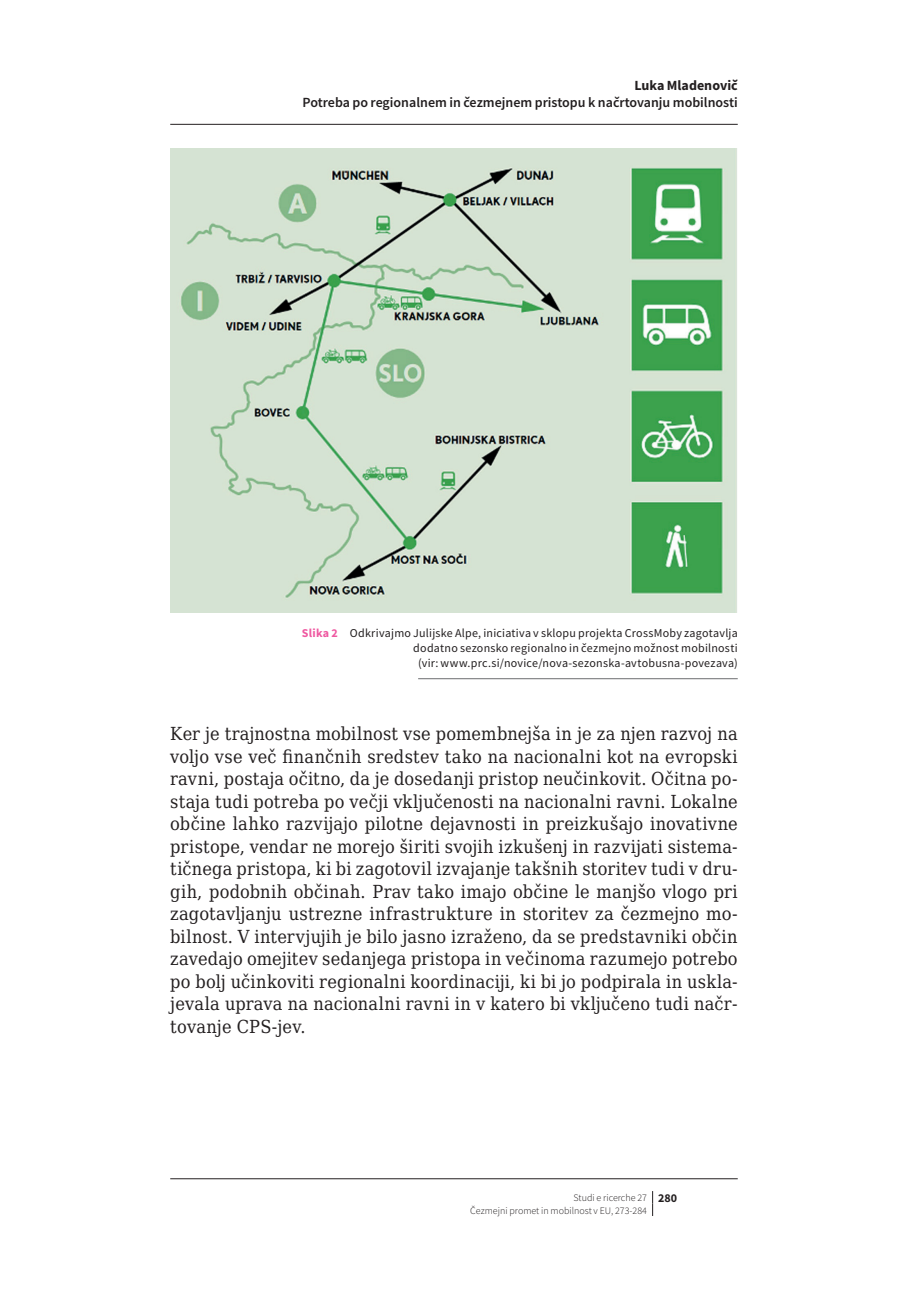
<style>
.page{position:relative;width:908px;height:1304px;background:#fff}
.page>*{position:absolute;margin:0;border:0;box-sizing:border-box;transform-origin:0 0}
.t1{font:18px/22.4px "DejaVu Serif Condensed";letter-spacing:.01em;color:#231f20;text-align:justify}
.t2{font:600 14px "Source Sans Pro";color:#231f20}
.t3{font:700 14px "Source Sans Pro";color:#231f20}
.t4{font:12px/15px "Source Sans Pro";letter-spacing:.02em;color:#231f20;text-align:right}
.t5{font:300 10px/12.4px "Source Sans Pro";color:#231f20}
.s1{font-weight:700;color:#ef59a1}
.s2{font-weight:700;font-size:12px}
</style>
<div class="page">
<svg style="left:652px;top:1191px;width:1px;height:25px"></svg>
<hr style="left:418px;top:678px;width:319px;height:1px;background:#6c6d70">
<img style="left:170px;top:148px;width:567px;height:464px">
<hr style="left:170px;top:124px;width:567px;height:1px;background:#231f20">
<hr style="left:170px;top:1178px;width:567px;height:1px;background:#231f20">
<p class="t3" style="left:634px;top:76px;width:105px">Luka Mladenovič</p>
<p class="t2" style="left:302px;top:94px;width:436px">Potreba po regionalnem in čezmejnem pristopu k načrtovanju mobilnosti</p>
<p class="t4" style="left:302px;top:626px;width:437px"><span class="s1">Slika 2</span> Odkrivajmo Julijske Alpe, iniciativa v sklopu projekta CrossMoby zagotavlja dodatno sezonsko regionalno in čezmejno možnost mobilnosti<br>(vir: www.prc.si/novice/nova-sezonska-avtobusna-povezava)</p>
<p class="t1" style="left:170px;top:722px;width:568px">Ker je trajnostna mobilnost vse pomembnejša in je za njen razvoj na voljo vse več finančnih sredstev tako na nacionalni kot na evropski ravni, postaja očitno, da je dosedanji pristop neučinkovit. Očitna po&shy;staja tudi potreba po večji vključenosti na nacionalni ravni. Lokalne občine lahko razvijajo pilotne dejavnosti in preizkušajo inovativne pristope, vendar ne morejo širiti svojih izkušenj in razvijati sistema&shy;tičnega pristopa, ki bi zagotovil izvajanje takšnih storitev tudi v dru&shy;gih, podobnih občinah. Prav tako imajo občine le manjšo vlogo pri zagotavljanju ustrezne infrastrukture in storitev za čezmejno mo&shy;bilnost. V intervjujih je bilo jasno izraženo, da se predstavniki občin zavedajo omejitev sedanjega pristopa in večinoma razumejo potrebo po bolj učinkoviti regionalni koordinaciji, ki bi jo podpirala in uskla&shy;jevala uprava na nacionalni ravni in v katero bi vključeno tudi načr&shy;tovanje CPS-jev.</p>
<p class="t5" style="left:470px;top:1191px;width:208px;text-indent:103px">Studi e ricerche 27 <span class="s2">280<br></span>Čezmejni promet in mobilnost v EU, 273-284</p>
</div>
